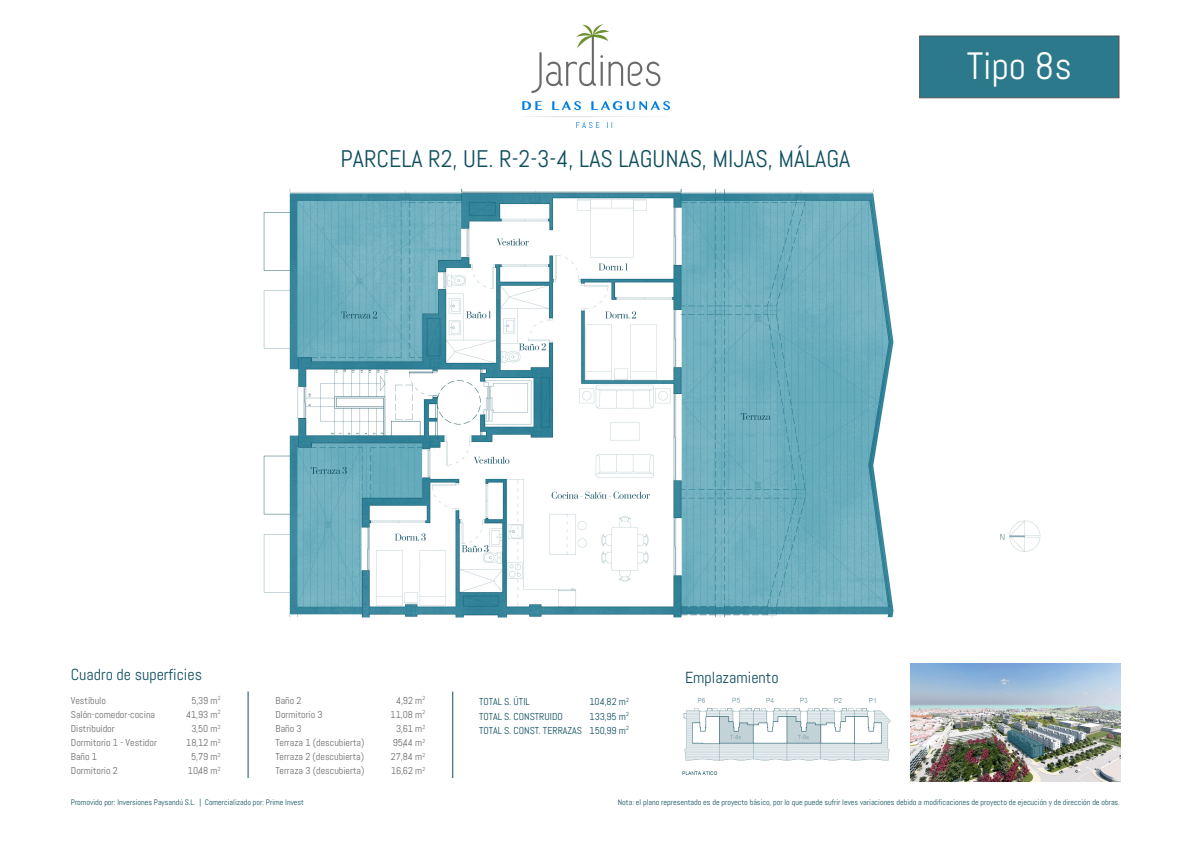
<style>
.page{position:relative;width:1191px;height:842px;background:#fff}
.page>*{position:absolute;margin:0;border:0;box-sizing:border-box;transform-origin:0 0}
.t1{font:38px "Abel";color:#fff}
.t2{font:24px "Abel";color:#104f5f}
.t3{font:16px "Abel";color:#104f5f}
.t4{font:10px "Abel";color:#6c6d70}
.t5{font:10px "Abel";color:#104f5f}
.t6{font:8px "Abel";color:#104f5f}
</style>
<div class="page">
<img style="left:263px;top:188px;width:778px;height:430px">
<img style="left:522px;top:24px;width:147px;height:104px">
<div style="left:919px;top:36px;width:200px;height:62px;background:#2b798b;border:1px solid #515758"></div>
<hr style="left:248px;top:691px;width:1px;height:87px;background:#104f5f">
<hr style="left:452px;top:691px;width:1px;height:87px;background:#104f5f">
<img style="left:682px;top:697px;width:209px;height:78px">
<img style="left:910px;top:664px;width:210px;height:117px">
<svg style="left:1007px;top:730px;width:37px;height:29px"></svg>
<p class="t2" style="left:340px;top:143px;width:511px">PARCELA R2, UE. R-2-3-4, LAS LAGUNAS, MIJAS, MÁLAGA</p>
<p class="t1" style="left:966px;top:41px;width:107px">Tipo 8s</p>
<p class="t3" style="left:71px;top:664px;width:133px">Cuadro de superficies</p>
<p class="t3" style="left:685px;top:667px;width:95px">Emplazamiento</p>
<p class="t4" style="left:71px;top:694px;width:37px">Vestíbulo</p>
<p class="t4" style="left:191px;top:694px;width:31px">5,39 m<sup>2</sup></p>
<p class="t4" style="left:71px;top:708px;width:86px">Salón-comedor-cocina</p>
<p class="t4" style="left:186px;top:708px;width:36px">41,93 m<sup>2</sup></p>
<p class="t4" style="left:71px;top:722px;width:45px">Distribuidor</p>
<p class="t4" style="left:191px;top:722px;width:31px">3,50 m<sup>2</sup></p>
<p class="t4" style="left:71px;top:736px;width:87px">Dormitorio 1 - Vestidor</p>
<p class="t4" style="left:186px;top:736px;width:36px">18,12 m<sup>2</sup></p>
<p class="t4" style="left:71px;top:750px;width:28px">Baño 1</p>
<p class="t4" style="left:191px;top:750px;width:31px">5,79 m<sup>2</sup></p>
<p class="t4" style="left:71px;top:765px;width:48px">Dormitorio 2</p>
<p class="t4" style="left:188px;top:765px;width:34px">10,48 m<sup>2</sup></p>
<p class="t4" style="left:275px;top:694px;width:27px">Baño 2</p>
<p class="t4" style="left:396px;top:694px;width:31px">4,92 m<sup>2</sup></p>
<p class="t4" style="left:275px;top:708px;width:49px">Dormitorio 3</p>
<p class="t4" style="left:390px;top:708px;width:36px">11,08 m<sup>2</sup></p>
<p class="t4" style="left:275px;top:722px;width:28px">Baño 3</p>
<p class="t4" style="left:396px;top:722px;width:31px">3,61 m<sup>2</sup></p>
<p class="t4" style="left:275px;top:736px;width:90px">Terraza 1 (descubierta)</p>
<p class="t4" style="left:393px;top:736px;width:34px">95,44 m<sup>2</sup></p>
<p class="t4" style="left:275px;top:750px;width:90px">Terraza 2 (descubierta)</p>
<p class="t4" style="left:391px;top:750px;width:36px">27,84 m<sup>2</sup></p>
<p class="t4" style="left:275px;top:765px;width:90px">Terraza 3 (descubierta)</p>
<p class="t4" style="left:391px;top:765px;width:36px">16,62 m<sup>2</sup></p>
<p class="t6" style="left:71px;top:797px;width:235px">Promovido por: Inversiones Paysandú S.L. | Comercializado por: Prime Invest</p>
<p class="t6" style="left:618px;top:797px;width:503px">Nota: el plano representado es de proyecto básico, por lo que puede sufrir leves variaciones debido a modificaciones de proyecto de ejecución y de dirección de obras.</p>
<p class="t5" style="left:479px;top:696px;width:52px">TOTAL S. ÚTIL</p>
<p class="t5" style="left:589px;top:696px;width:41px">104,82 m<sup>2</sup></p>
<p class="t5" style="left:479px;top:710px;width:85px">TOTAL S. CONSTRUIDO</p>
<p class="t5" style="left:589px;top:710px;width:41px">133,95 m<sup>2</sup></p>
<p class="t5" style="left:479px;top:724px;width:104px">TOTAL S. CONST. TERRAZAS</p>
<p class="t5" style="left:589px;top:724px;width:41px">150,99 m<sup>2</sup></p>
</div>
